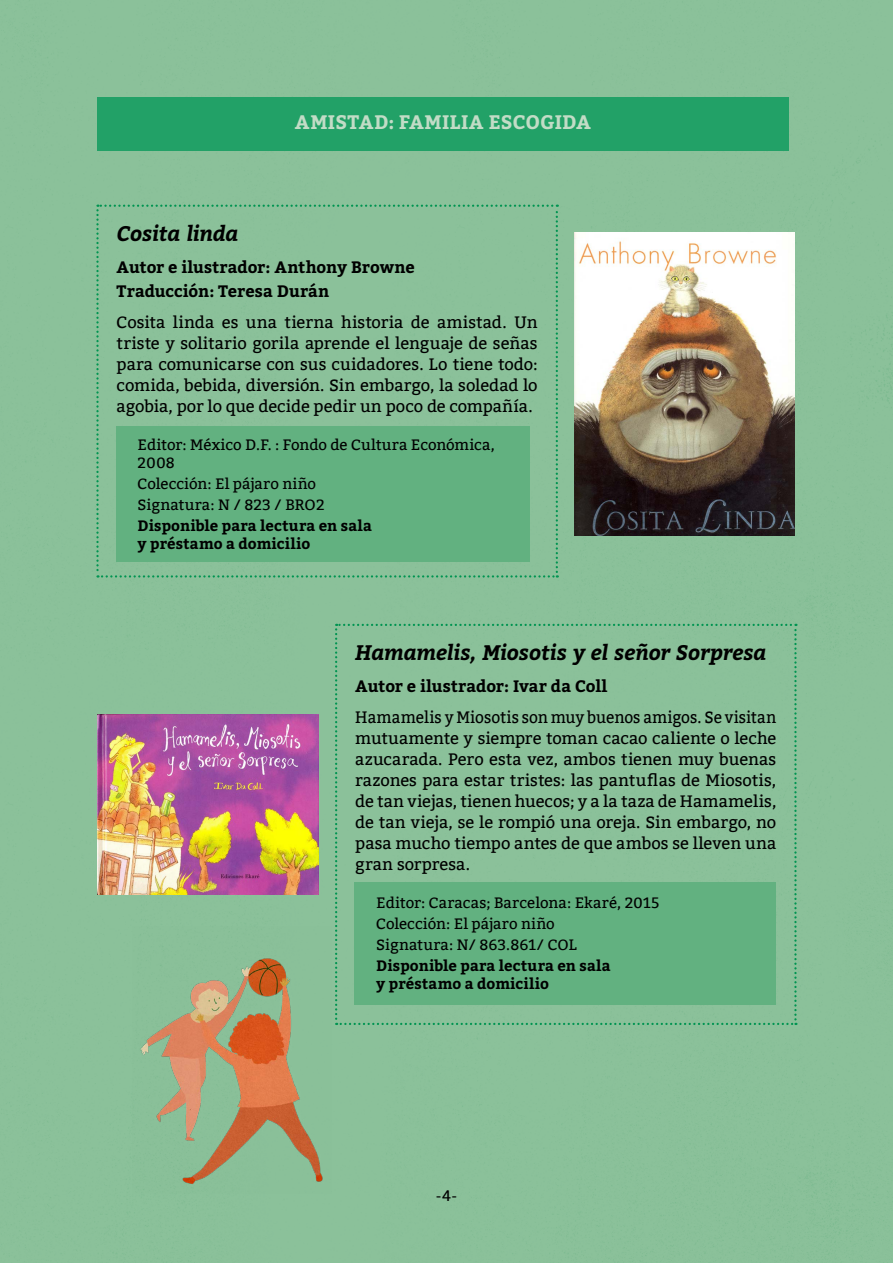
<style>
.page{position:relative;width:893px;height:1263px;background:#8bc19a}
.page>*{position:absolute;margin:0;border:0;box-sizing:border-box;transform-origin:0 0}
.t1{font:italic 700 21px "Bitter";letter-spacing:-.005em;color:#000}
.t2{font:700 19.5px "Bitter";letter-spacing:.01em;color:#c2dcc6}
.t3{font:16.5px/21px "Bitter";color:#000;text-align:justify;scale:.94 1}
.t4{font:16.5px/21px "Bitter";color:#000;text-align:justify}
.t5{font:700 16.5px/24px "Bitter";color:#000}
.t6{font:15px/21px "Bitter";letter-spacing:.005em;color:#000}
.t7{font:700 15px/18px "Bitter";letter-spacing:.01em;color:#000}
</style>
<div class="page">
<div style="left:98px;top:98px;width:690px;height:53px;background:#22a167"></div>
<svg style="left:96px;top:205px;width:462px;height:373px"></svg>
<img style="left:575px;top:233px;width:220px;height:302px">
<img style="left:98px;top:715px;width:220px;height:179px">
<svg style="left:335px;top:624px;width:462px;height:401px"></svg>
<img style="left:133px;top:927px;width:199px;height:266px">
<p class="t2" style="left:295px;top:111px;width:298px">AMISTAD: FAMILIA ESCOGIDA</p>
<p class="t1" style="left:117px;top:220px;width:123px">Cosita linda</p>
<p class="t5" style="left:117px;top:255px;width:300px">Autor e ilustrador: Anthony Browne<br>Traducción: Teresa Durán</p>
<p class="t4" style="left:117px;top:312px;width:423px">Cosita linda es una tierna historia de amistad. Un triste y solitario gorila aprende el lenguaje de señas para comunicarse con sus cuidadores. Lo tiene todo: comida, bebida, diversión. Sin embargo, la soledad lo agobia, por lo que decide pedir un poco de compañía.</p>
<p class="t6" style="left:138px;top:436px;width:359px;line-height:18px">Editor: México D.F. : Fondo de Cultura Económica,<br>2008</p>
<p class="t6" style="left:138px;top:473px;width:188px">Colección: El pájaro niño<br>Signatura: N / 823 / BRO2</p>
<p class="t7" style="left:138px;top:516px;width:236px">Disponible para lectura en sala y préstamo a domicilio</p>
<p class="t1" style="left:355px;top:639px;width:413px">Hamamelis, Miosotis y el señor Sorpresa</p>
<p class="t5" style="left:355px;top:674px;width:254px">Autor e ilustrador: Ivar da Coll</p>
<p class="t3" style="left:355px;top:707px;width:449px">Hamamelis y Miosotis son muy buenos amigos. Se visitan mutuamente y siempre toman cacao caliente o leche azucarada. Pero esta vez, ambos tienen muy buenas razones para estar tristes: las pantuflas de Miosotis, de tan viejas, tienen huecos; y a la taza de Hamamelis, de tan vieja, se le rompió una oreja. Sin embargo, no pasa mucho tiempo antes de que ambos se lleven una gran sorpresa.</p>
<p class="t6" style="left:376px;top:892px;width:285px">Editor: Caracas; Barcelona: Ekaré, 2015<br>Colección: El pájaro niño<br>Signatura: N/ 863.861/ COL</p>
<p class="t7" style="left:376px;top:957px;width:236px">Disponible para lectura en sala y préstamo a domicilio</p>
<p class="t6" style="left:436px;top:1185px;width:23px">-4-</p>
</div>
